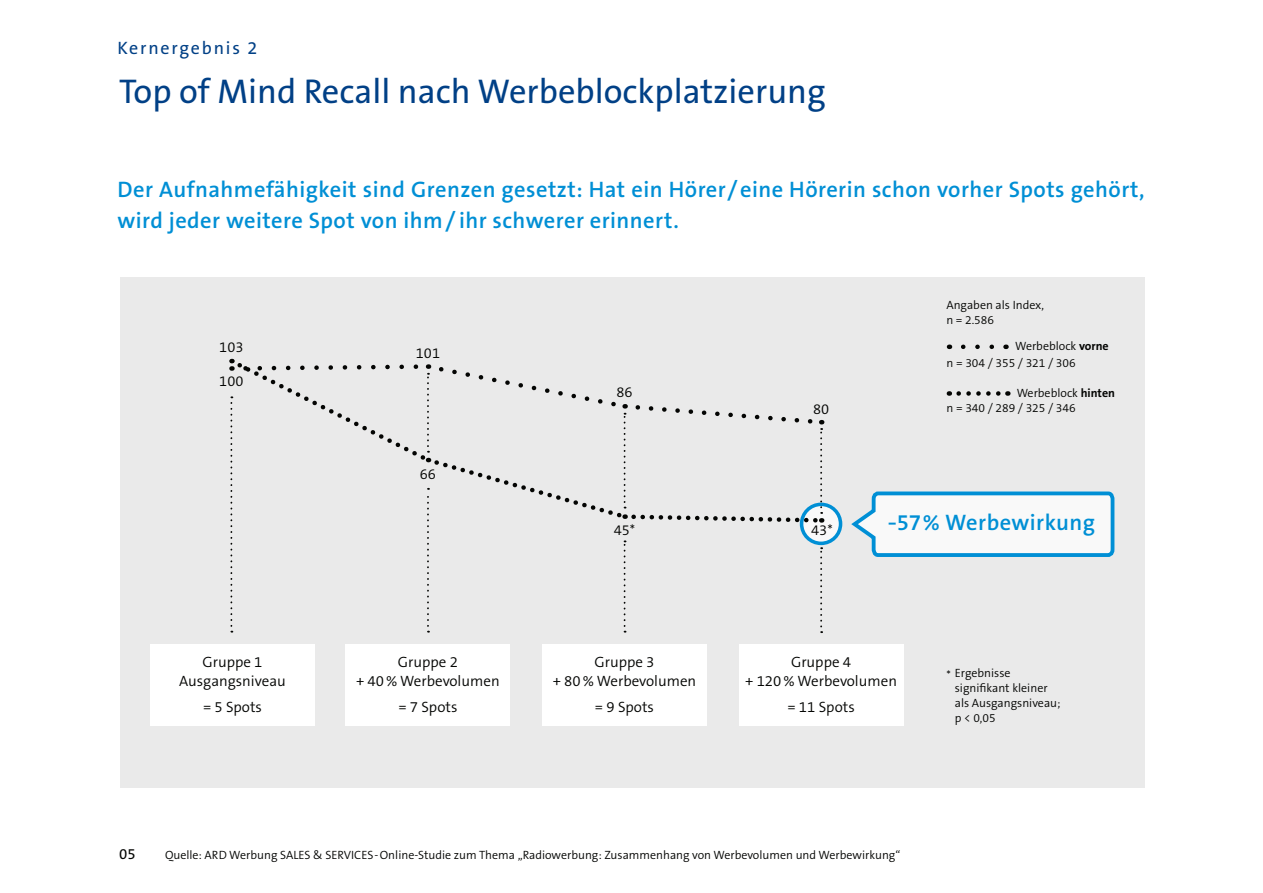
<style>
.page{position:relative;width:1263px;height:893px;background:#fff}
.page>*{position:absolute;margin:0;border:0;box-sizing:border-box;transform-origin:0 0}
.t1{font:34.5px "The Sans B5 Plain";color:#014086}
.t2{font:600 22.5px/31.5px "The Sans B6";letter-spacing:.02em;color:#008fd5}
.t3{font:600 22.5px "The Sans B6";letter-spacing:.02em;color:#008fd5;scale:1.3 1}
.t4{font:18px "The Sans B5 Plain";letter-spacing:.1em;color:#014086}
.t5{font:300 15px/18.8px "The Sans B4";color:#040503;text-align:center}
.t6{font:15px "The Sans B5 Plain";color:#040503}
.t7{font:300 14.55px "The Sans B4";color:#040503}
.t8{font:300 12px/15px "The Sans B4";color:#040503}
.s1{font-family:"The Sans B7";font-weight:700}
</style>
<div class="page">
<div style="left:120px;top:278px;width:1024px;height:510px;background:#eaeaea"></div>
<svg style="left:959px;top:391px;width:49px;height:5px"></svg>
<svg style="left:963px;top:344px;width:31px;height:5px"></svg>
<svg style="left:851px;top:491px;width:264px;height:66px"></svg>
<svg style="left:230px;top:359px;width:612px;height:274px"></svg>
<div style="left:150px;top:644px;width:165px;height:81px;background:#fff"></div>
<div style="left:345px;top:644px;width:165px;height:81px;background:#fff"></div>
<div style="left:542px;top:644px;width:165px;height:81px;background:#fff"></div>
<div style="left:739px;top:644px;width:165px;height:81px;background:#fff"></div>
<h3 class="t4" style="left:118px;top:39px;width:141px">Kernergebnis 2</h3>
<h1 class="t1" style="left:119px;top:72px;width:708px">Top of Mind Recall nach Werbeblockplatzierung</h1>
<h2 class="t2" style="left:118px;top:174px;width:1028px">Der Aufnahmefähigkeit sind Grenzen gesetzt: Hat ein Hörer / eine Hörerin schon vorher Spots gehört, wird jeder weitere Spot von ihm / ihr schwerer erinnert.</h2>
<p class="t7" style="left:219px;top:339px;width:26px">103</p>
<p class="t7" style="left:219px;top:373px;width:26px">100</p>
<p class="t7" style="left:416px;top:345px;width:26px">101</p>
<p class="t7" style="left:420px;top:466px;width:18px">66</p>
<p class="t7" style="left:617px;top:384px;width:18px">86</p>
<p class="t7" style="left:614px;top:522px;width:23px">45*</p>
<p class="t8" style="left:946px;top:298px;width:99px">Angaben als Index, n = 2.586</p>
<p class="t7" style="left:813px;top:401px;width:18px">80</p>
<p class="t8" style="left:1015px;top:339px;width:95px">Werbeblock <span class="s1">vorne</span></p>
<p class="t8" style="left:1017px;top:386px;width:100px">Werbeblock <span class="s1">hinten</span></p>
<p class="t8" style="left:947px;top:356px;width:131px">n=304/355/321/306</p>
<p class="t8" style="left:947px;top:401px;width:131px">n=340/289/325/346</p>
<p class="t7" style="left:811px;top:522px;width:23px">43*</p>
<h2 class="t3" style="left:887px;top:510px;width:161px">-57% Werbewirkung</h2>
<p class="t5" style="left:179px;top:652px;width:108px">Gruppe 1<br>Ausgangsniveau</p>
<p class="t5" style="left:356px;top:652px;width:145px">Gruppe 2<br>+ 40 % Werbevolumen</p>
<p class="t5" style="left:553px;top:652px;width:145px">Gruppe 3<br>+ 80 % Werbevolumen</p>
<p class="t5" style="left:745px;top:652px;width:153px">Gruppe 4<br>+ 120 % Werbevolumen</p>
<p class="t5" style="left:203px;top:697px;width:61px">= 5 Spots</p>
<p class="t5" style="left:398px;top:697px;width:61px">= 7 Spots</p>
<p class="t5" style="left:595px;top:697px;width:61px">= 9 Spots</p>
<p class="t5" style="left:787px;top:697px;width:69px">= 11 Spots</p>
<p class="t8" style="left:955px;top:665px;width:107px">Ergebnisse signifikant kleiner als Ausgangsniveau; p &lt; 0,05</p>
<p class="t8" style="left:946px;top:668px;width:6px">*</p>
<p class="t6" style="left:119px;top:845px;width:18px">05</p>
<p class="t8" style="left:165px;top:847px;width:737px">Quelle: ARD Werbung SALES &amp; SERVICES-Online-Studie zum Thema „Radiowerbung: Zusammenhang von Werbevolumen und Werbewirkung“</p>
</div>
